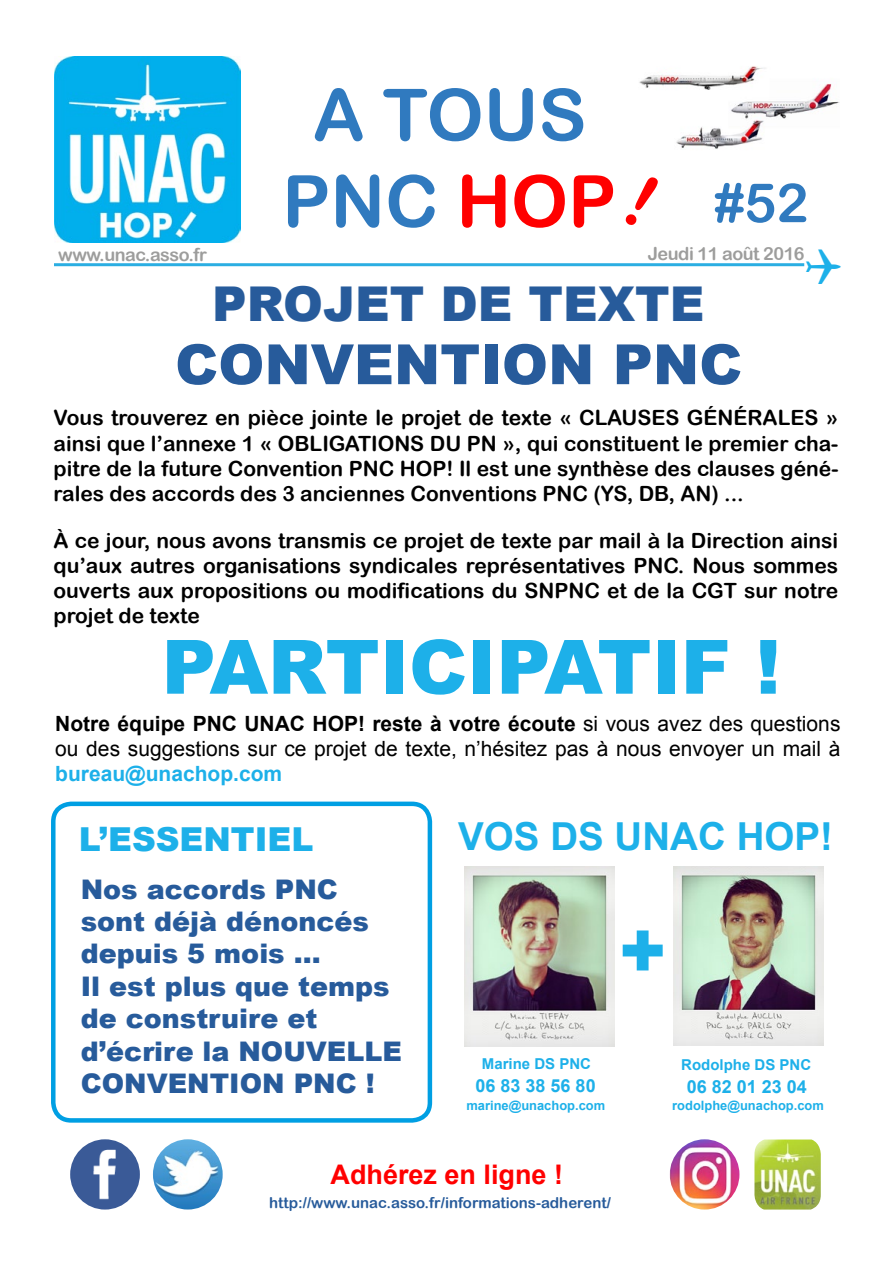
<style>
.page{position:relative;width:893px;height:1263px;background:#fff}
.page>*{position:absolute;margin:0;border:0;box-sizing:border-box;transform-origin:0 0}
.t1{font:900 75px "Arial";color:#1db0e9}
.t2{font:72px/86.4px "Arial Rounded MT Bold";color:#307abf;text-align:center}
.t3{font:900 55.5px "Arial";color:#275b9b}
.t4{font:54px "Arial Rounded MT Bold";color:#307abf}
.t5{font:900 48px "Arial";color:#275b9b}
.t6{font:700 38.55px "Arial";color:#1db0e9}
.t7{font:900 33px "Arial";color:#1db0e9}
.t8{font:900 27px/32.4px "Arial";color:#275b9b}
.t9{font:700 27px "Arial";color:#f00}
.t10{font:21px/25.2px "Arial Rounded MT Bold";color:#000;text-align:justify}
.t11{font:21px/25.2px "Arial";color:#000}
.t12{font:700 21px "Arial";color:#1db0e9}
.t13{font:18px "Arial Rounded MT Bold";letter-spacing:-.025em;color:#9d9d9c}
.t14{font:700 18px "Arial";color:#1db0e9}
.t15{font:15px "Arial Rounded MT Bold";color:#275b9b}
.t16{font:700 15px "Arial";color:#1db0e9}
.t17{font:700 12.9px "Arial";color:#1db0e9}
.s1{color:#f00}
.s2{font-weight:700}
</style>
<div class="page">
<img style="left:54px;top:56px;width:186px;height:187px">
<hr style="left:54px;top:263px;width:750px;height:3px;background:#2baee2">
<img style="left:639px;top:66px;width:200px;height:83px">
<img style="left:754px;top:1139px;width:67px;height:70px">
<img style="left:670px;top:1139px;width:69px;height:70px;border-radius:35px">
<img style="left:153px;top:1139px;width:70px;height:70px;border-radius:35px">
<img style="left:70px;top:1139px;width:70px;height:70px;border-radius:35px">
<img style="left:465px;top:867px;width:149px;height:179px">
<img style="left:673px;top:866px;width:150px;height:180px">
<div style="left:51px;top:801px;width:381px;height:322px;border:4px solid #009fe3;border-radius:18px"></div>
<p class="t13" style="left:58px;top:244px;width:150px">www.unac.asso.fr</p>
<h2 class="t2" style="left:282px;top:71px;width:335px">A TOUS<br>PNC <span class="s1">HOP</span></h2>
<h3 class="t4" style="left:714px;top:171px;width:95px">#52</h3>
<p class="t13" style="left:648px;top:243px;width:158px">Jeudi 11 août 2016</p>
<h3 class="t5" style="left:212px;top:269px;width:494px">PROJET DE TEXTE</h3>
<h3 class="t3" style="left:175px;top:324px;width:569px">CONVENTION PNC</h3>
<p class="t10" style="left:54px;top:405px;width:786px">Vous trouverez en pièce jointe le projet de texte « CLAUSES GÉNÉRALES » ainsi que l’annexe 1 « OBLIGATIONS DU PN », qui constituent le premier cha&shy;pitre de la future Convention PNC HOP! Il est une synthèse des clauses géné&shy;rales des accords des 3 anciennes Conventions PNC (YS, DB, AN) ...</p>
<p class="t10" style="left:54px;top:527px;width:786px">À ce jour, nous avons transmis ce projet de texte par mail à la Direction ainsi qu’aux autres organisations syndicales représentatives PNC. Nous sommes ouverts aux propositions ou modifications du SNPNC et de la CGT sur notre projet de texte</p>
<h1 class="t1" style="left:162px;top:612px;width:620px">PARTICIPATIF !</h1>
<p class="t11" style="left:55px;top:711px;width:787px"><span class="s2">Notre équipe PNC UNAC HOP! reste à votre écoute</span> si vous avez des questions ou des suggestions sur ce projet de texte, n’hésitez pas à nous envoyer un mail à</p>
<p class="t12" style="left:55px;top:760px;width:229px">bureau@unachop.com</p>
<h3 class="t7" style="left:79px;top:815px;width:236px">L’ESSENTIEL</h3>
<p class="t8" style="left:81px;top:872px;width:323px">Nos accords PNC sont déjà dénoncés depuis 5 mois ...<br>Il est plus que temps de construire et d’écrire la NOUVELLE<br>CONVENTION PNC !</p>
<h3 class="t6" style="left:458px;top:811px;width:376px">VOS DS UNAC HOP!</h3>
<h1 class="t1" style="left:618px;top:896px;width:51px">+</h1>
<p class="t16" style="left:482px;top:1054px;width:111px">Marine DS PNC</p>
<p class="t16" style="left:681px;top:1054px;width:132px">Rodolphe DS PNC</p>
<p class="t14" style="left:476px;top:1074px;width:122px">06 83 38 56 80</p>
<p class="t14" style="left:687px;top:1074px;width:122px">06 82 01 23 04</p>
<p class="t17" style="left:466px;top:1097px;width:140px">marine@unachop.com</p>
<p class="t17" style="left:672px;top:1097px;width:153px">rodolphe@unachop.com</p>
<p class="t9" style="left:330px;top:1156px;width:234px">Adhérez en ligne !</p>
<p class="t15" style="left:269px;top:1194px;width:343px">http://www.unac.asso.fr/informations-adherent/</p>
</div>
